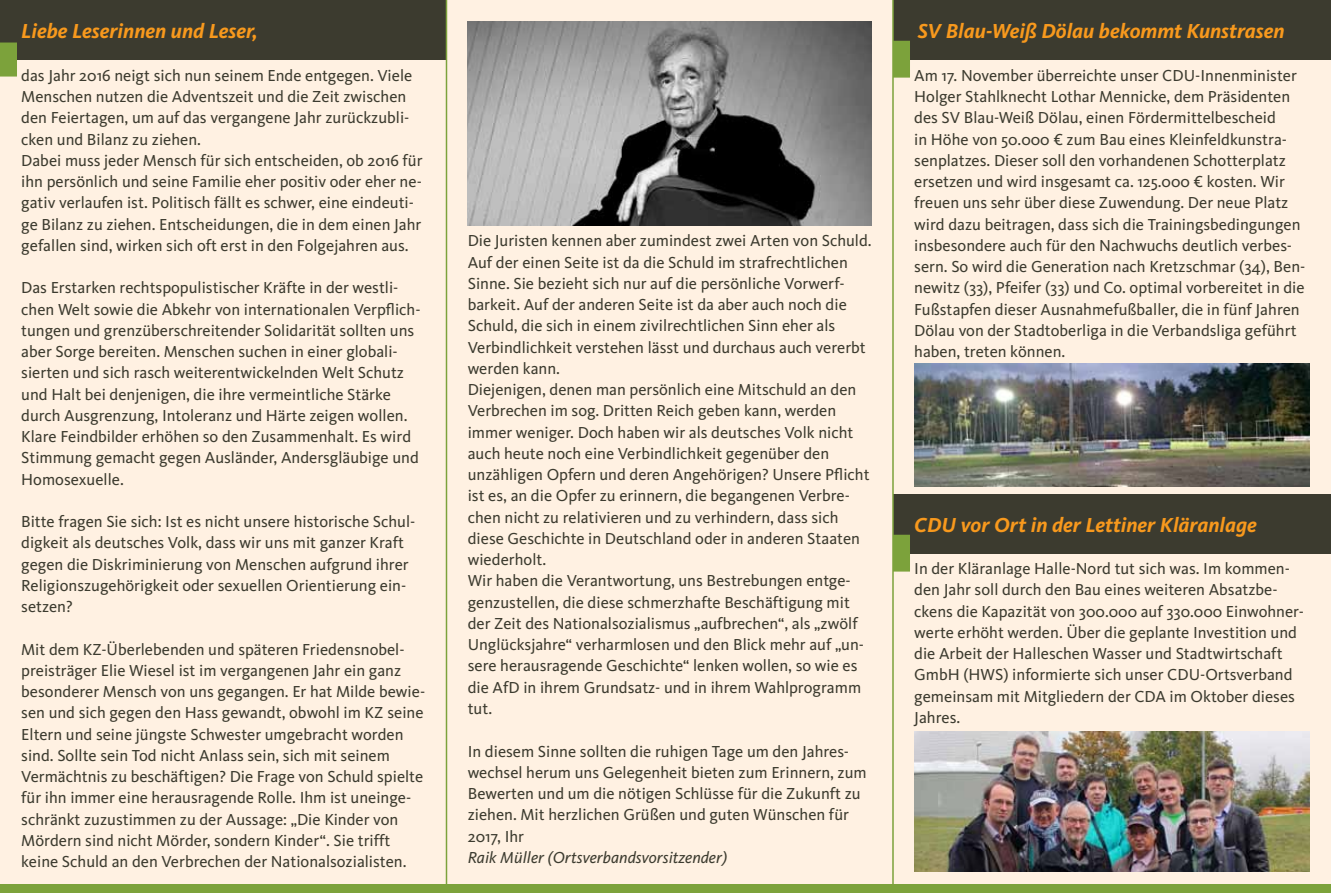
<style>
.page{position:relative;width:1331px;height:893px;background:#fff}
.page>*{position:absolute;margin:0;border:0;box-sizing:border-box;transform-origin:0 0}
.t1{font:italic 700 21px "CDU Kievit";color:#f8991d}
.t2{font:16.5px/21.3px "CDU Kievit";color:#3c3b2f}
.t3{font:italic 16.5px "CDU Kievit";color:#3c3b2f}
</style>
<div class="page">
<div style="left:0;top:0;width:1331px;height:884px;background:#fff1e2"></div>
<div style="left:0;top:0;width:446px;height:60px;background:#3c3b2f"></div>
<div style="left:893px;top:494px;width:438px;height:59px;background:#3c3b2f"></div>
<div style="left:893px;top:535px;width:17px;height:37px;background:#7ca23b"></div>
<div style="left:893px;top:0;width:438px;height:60px;background:#3c3b2f"></div>
<div style="left:893px;top:41px;width:17px;height:37px;background:#7ca23b"></div>
<div style="left:0;top:884px;width:1331px;height:9px;background:#7ca23b"></div>
<hr style="left:446px;top:0;width:1px;height:888px;background:#7ca23b">
<svg style="left:0;top:43px;width:17px;height:34px"></svg>
<hr style="left:892px;top:0;width:2px;height:893px;background:#7ca23b">
<img style="left:914px;top:364px;width:396px;height:123px">
<img style="left:468px;top:21px;width:404px;height:204px">
<img style="left:914px;top:731px;width:396px;height:141px">
<p class="t1" style="left:21px;top:19px;width:238px">Liebe Leserinnen und Leser,</p>
<p class="t2" style="left:21px;top:65px;width:403px">das Jahr 2016 neigt sich nun seinem Ende entgegen. Viele Menschen nutzen die Adventszeit und die Zeit zwischen den Feiertagen, um auf das vergangene Jahr zurückzubli&shy;cken und Bilanz zu ziehen.<br>Dabei muss jeder Mensch für sich entscheiden, ob 2016 für ihn persönlich und seine Familie eher positiv oder eher ne&shy;gativ verlaufen ist. Politisch fällt es schwer, eine eindeuti&shy;ge Bilanz zu ziehen. Entscheidungen, die in dem einen Jahr gefallen sind, wirken sich oft erst in den Folgejahren aus.</p>
<p class="t2" style="left:21px;top:277px;width:401px">Das Erstarken rechtspopulistischer Kräfte in der westli&shy;chen Welt sowie die Abkehr von internationalen Verpflich&shy;tungen und grenzüberschreitender Solidarität sollten uns aber Sorge bereiten. Menschen suchen in einer globali&shy;sierten und sich rasch weiterentwickelnden Welt Schutz und Halt bei denjenigen, die ihre vermeintliche Stärke durch Ausgrenzung, Intoleranz und Härte zeigen wollen.<br>Klare Feindbilder erhöhen so den Zusammenhalt. Es wird Stimmung gemacht gegen Ausländer, Andersgläubige und Homosexuelle.</p>
<p class="t2" style="left:21px;top:511px;width:396px">Bitte fragen Sie sich: Ist es nicht unsere historische Schul&shy;digkeit als deutsches Volk, dass wir uns mit ganzer Kraft gegen die Diskriminierung von Menschen aufgrund ihrer Religionszugehörigkeit oder sexuellen Orientierung ein&shy;setzen?</p>
<p class="t2" style="left:21px;top:639px;width:405px">Mit dem KZ-Überlebenden und späteren Friedensnobel&shy;preisträger Elie Wiesel ist im vergangenen Jahr ein ganz besonderer Mensch von uns gegangen. Er hat Milde bewie&shy;sen und sich gegen den Hass gewandt, obwohl im KZ seine Eltern und seine jüngste Schwester umgebracht worden sind. Sollte sein Tod nicht Anlass sein, sich mit seinem Vermächtnis zu beschäftigen? Die Frage von Schuld spielte für ihn immer eine herausragende Rolle. Ihm ist uneinge&shy;schränkt zuzustimmen zu der Aussage: „Die Kinder von Mördern sind nicht Mörder, sondern Kinder“. Sie trifft keine Schuld an den Verbrechen der Nationalsozialisten.</p>
<p class="t2" style="left:468px;top:230px;width:405px">Die Juristen kennen aber zumindest zwei Arten von Schuld.<br>Auf der einen Seite ist da die Schuld im strafrechtlichen Sinne. Sie bezieht sich nur auf die persönliche Vorwerf&shy;barkeit. Auf der anderen Seite ist da aber auch noch die Schuld, die sich in einem zivilrechtlichen Sinn eher als Verbindlichkeit verstehen lässt und durchaus auch vererbt werden kann.<br>Diejenigen, denen man persönlich eine Mitschuld an den Verbrechen im sog. Dritten Reich geben kann, werden immer weniger. Doch haben wir als deutsches Volk nicht auch heute noch eine Verbindlichkeit gegenüber den unzähligen Opfern und deren Angehörigen? Unsere Pflicht ist es, an die Opfer zu erinnern, die begangenen Verbre&shy;chen nicht zu relativieren und zu verhindern, dass sich diese Geschichte in Deutschland oder in anderen Staaten wiederholt.<br>Wir haben die Verantwortung, uns Bestrebungen entge&shy;genzustellen, die diese schmerzhafte Beschäftigung mit der Zeit des Nationalsozialismus „aufbrechen“, als „zwölf Unglücksjahre“ verharmlosen und den Blick mehr auf „un&shy;sere herausragende Geschichte“ lenken wollen, so wie es die AfD in ihrem Grundsatz- und in ihrem Wahlprogramm tut.</p>
<p class="t2" style="left:468px;top:740px;width:400px">In diesem Sinne sollten die ruhigen Tage um den Jahres&shy;wechsel herum uns Gelegenheit bieten zum Erinnern, zum Bewerten und um die nötigen Schlüsse für die Zukunft zu ziehen. Mit herzlichen Grüßen und guten Wünschen für 2017, Ihr</p>
<p class="t3" style="left:468px;top:848px;width:261px">Raik Müller (Ortsverbandsvorsitzender)</p>
<p class="t1" style="left:918px;top:19px;width:368px">SV Blau-Weiß Dölau bekommt Kunstrasen</p>
<p class="t2" style="left:914px;top:65px;width:393px">Am 17. November überreichte unser CDU-Innenminister Holger Stahlknecht Lothar Mennicke, dem Präsidenten des SV Blau-Weiß Dölau, einen Fördermittelbescheid<br>in Höhe von 50.000 € zum Bau eines Kleinfeldkunstra&shy;senplatzes. Dieser soll den vorhandenen Schotterplatz ersetzen und wird insgesamt ca. 125.000 € kosten. Wir freuen uns sehr über diese Zuwendung. Der neue Platz wird dazu beitragen, dass sich die Trainingsbedingungen insbesondere auch für den Nachwuchs deutlich verbes&shy;sern. So wird die Generation nach Kretzschmar (34), Ben&shy;newitz (33), Pfeifer (33) und Co. optimal vorbereitet in die Fußstapfen dieser Ausnahmefußballer, die in fünf Jahren Dölau von der Stadtoberliga in die Verbandsliga geführt haben, treten können.</p>
<p class="t1" style="left:914px;top:512px;width:344px">CDU vor Ort in der Lettiner Kläranlage</p>
<p class="t2" style="left:914px;top:558px;width:391px">In der Kläranlage Halle-Nord tut sich was. Im kommen&shy;den Jahr soll durch den Bau eines weiteren Absatzbe&shy;ckens die Kapazität von 300.000 auf 330.000 Einwohner&shy;werte erhöht werden. Über die geplante Investition und die Arbeit der Halleschen Wasser und Stadtwirtschaft GmbH (HWS) informierte sich unser CDU-Ortsverband gemeinsam mit Mitgliedern der CDA im Oktober dieses Jahres.</p>
</div>
